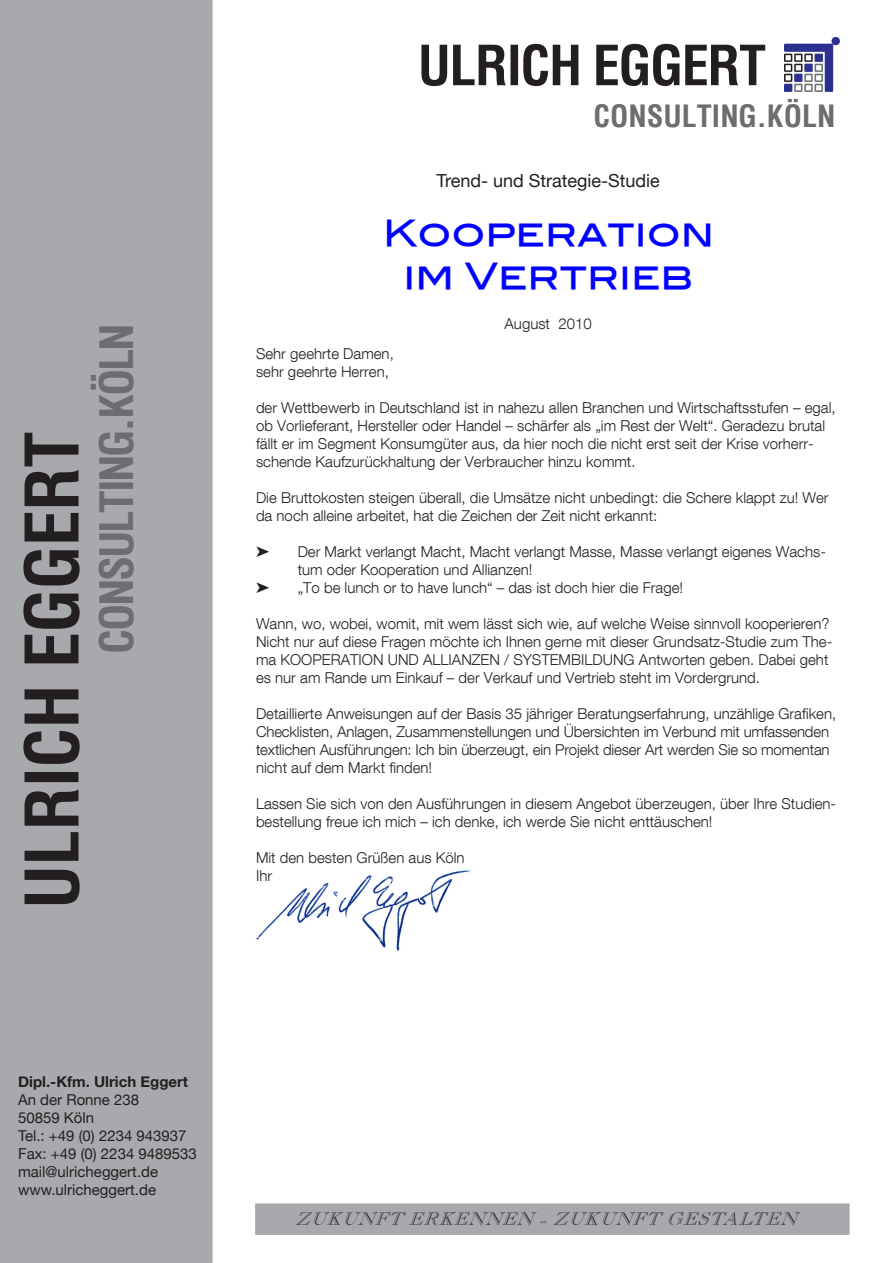
<style>
.page{position:relative;width:893px;height:1263px;background:#fff}
.page>*{position:absolute;margin:0;border:0;box-sizing:border-box;transform-origin:0 0}
.t1{font:700 condensed 72px "Helvetica";letter-spacing:-.01em;color:#231f20}
.t2{font:700 condensed 54px "Helvetica";letter-spacing:-.025em;color:#231f20}
.t3{font:700 condensed 45px "Helvetica";letter-spacing:-.05em;color:#6c6d70}
.t4{font:36px/43.2px "Blair Md ITCTT Medium";color:#00f;text-align:center}
.t5{font:700 condensed 30px "Helvetica";color:#6c6d70}
.t6{font:italic 18px "Casper Open Face";color:#231f20}
.t7{font:18px "Helvetica Neue";color:#231f20}
.t8{font:300 15px/18px "Helvetica Neue LT Com";color:#231f20}
.t9{font:15px "Helvetica Neue";color:#231f20}
.t10{font:700 15px "Helvetica Neue";color:#231f20}
</style>
<div class="page">
<div style="left:1px;top:1px;width:211px;height:1261px;background:#a8a9ad"></div>
<div style="left:0;top:0;width:213px;height:1263px;border:2px solid #a8a9ad"></div>
<div style="left:256px;top:1204px;width:593px;height:30px;background:#a8a9ad"></div>
<div style="left:255px;top:1203px;width:595px;height:32px;border:2px solid #a8a9ad"></div>
<img style="left:256px;top:870px;width:215px;height:81px">
<img style="left:784px;top:37px;width:55px;height:55px">
<p class="t1" style="left:5px;top:909px;width:479px;rotate:-90deg">ULRICH EGGERT</p>
<p class="t3" style="left:87px;top:654px;width:333px;rotate:-90deg">CONSULTING.KÖLN</p>
<p class="t2" style="left:418px;top:30px;width:350px">ULRICH EGGERT</p>
<p class="t5" style="left:594px;top:96px;width:243px">CONSULTING.KÖLN</p>
<p class="t7" style="left:436px;top:170px;width:225px">Trend- und Strategie-Studie</p>
<p class="t4" style="left:383px;top:207px;width:333px">Kooperation im Vertrieb</p>
<p class="t8" style="left:504px;top:314px;width:89px">August 2010</p>
<p class="t8" style="left:256px;top:345px;width:139px">Sehr geehrte Damen,</p>
<p class="t8" style="left:256px;top:363px;width:134px">sehr geehrte Herren,</p>
<p class="t8" style="left:256px;top:399px;width:581px">der Wettbewerb in Deutschland ist in nahezu allen Branchen und Wirtschaftsstufen – egal, ob Vorlieferant, Hersteller oder Handel – schärfer als „im Rest der Welt“. Geradezu brutal fällt er im Segment Konsumgüter aus, da hier noch die nicht erst seit der Krise vorherr&shy;schende Kaufzurückhaltung der Verbraucher hinzu kommt.</p>
<p class="t8" style="left:256px;top:489px;width:574px">Die Bruttokosten steigen überall, die Umsätze nicht unbedingt: die Schere klappt zu! Wer da noch alleine arbeitet, hat die Zeichen der Zeit nicht erkannt:</p>
<p class="t8" style="left:298px;top:543px;width:530px">Der Markt verlangt Macht, Macht verlangt Masse, Masse verlangt eigenes Wachs&shy;tum oder Kooperation und Allianzen!</p>
<p class="t8" style="left:298px;top:579px;width:387px">„To be lunch or to have lunch“ – das ist doch hier die Frage!</p>
<p class="t8" style="left:256px;top:615px;width:578px">Wann, wo, wobei, womit, mit wem lässt sich wie, auf welche Weise sinnvoll kooperieren?<br>Nicht nur auf diese Fragen möchte ich Ihnen gerne mit dieser Grundsatz-Studie zum The&shy;ma KOOPERATION UND ALLIANZEN / SYSTEMBILDUNG Antworten geben. Dabei geht es nur am Rande um Einkauf – der Verkauf und Vertrieb steht im Vordergrund.</p>
<p class="t8" style="left:256px;top:705px;width:582px">Detaillierte Anweisungen auf der Basis 35 jähriger Beratungserfahrung, unzählige Grafiken, Checklisten, Anlagen, Zusammenstellungen und Übersichten im Verbund mit umfassenden textlichen Ausführungen: Ich bin überzeugt, ein Projekt dieser Art werden Sie so momentan nicht auf dem Markt finden!</p>
<p class="t8" style="left:256px;top:795px;width:582px">Lassen Sie sich von den Ausführungen in diesem Angebot überzeugen, über Ihre Studien&shy;bestellung freue ich mich – ich denke, ich werde Sie nicht enttäuschen!</p>
<p class="t8" style="left:256px;top:849px;width:210px">Mit den besten Grüßen aus Köln</p>
<p class="t8" style="left:256px;top:867px;width:18px">Ihr</p>
<p class="t10" style="left:18px;top:1072px;width:172px">Dipl.-Kfm. Ulrich Eggert</p>
<p class="t9" style="left:18px;top:1091px;width:123px">An der Ronne 238</p>
<p class="t9" style="left:18px;top:1109px;width:78px">50859 Köln</p>
<p class="t9" style="left:18px;top:1127px;width:170px">Tel.: +49 (0) 2234 943937</p>
<p class="t9" style="left:18px;top:1145px;width:180px">Fax: +49 (0) 2234 9489533</p>
<p class="t9" style="left:18px;top:1163px;width:142px">mail@ulricheggert.de</p>
<p class="t9" style="left:18px;top:1181px;width:140px">www.ulricheggert.de</p>
<p class="t6" style="left:295px;top:1208px;width:510px">ZUKUNFT ERKENNEN -ZUKUNFT GESTALTEN</p>
</div>
